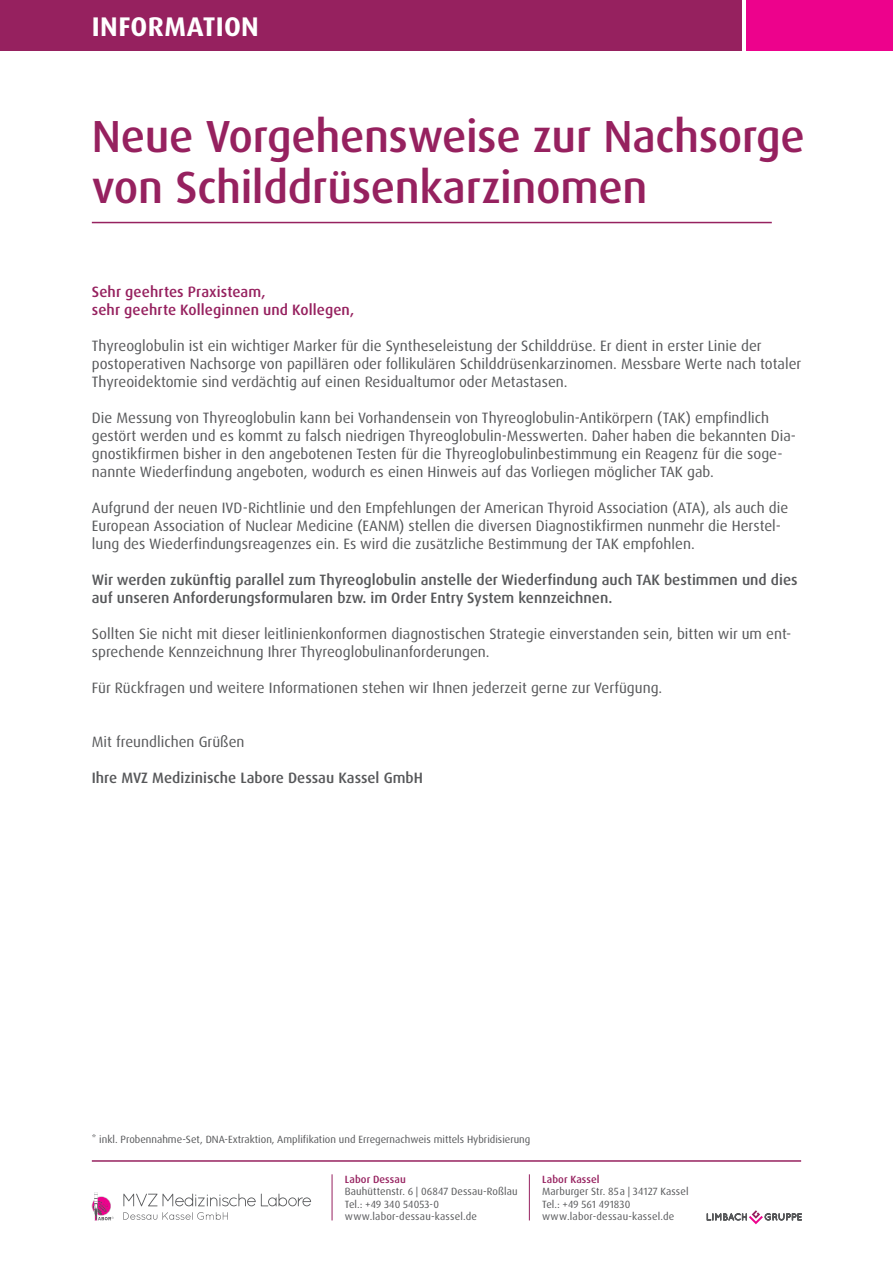
<style>
.page{position:relative;width:893px;height:1263px;background:#fff}
.page>*{position:absolute;margin:0;border:0;box-sizing:border-box;transform-origin:0 0}
.t1{font:500 45px/51px "Dax Pro";letter-spacing:-.01em;color:#96215f}
.t2{font:700 27px "Dax Pro";letter-spacing:.01em;color:#fff}
.t3{font:15px/18px "Dax Pro";color:#57585a}
.t4{font:500 15px/18px "Dax Pro";color:#57585a}
.t5{font:500 15px/18px "Dax Pro";letter-spacing:.005em;color:#96215f}
.t6{font:10.5px/12.6px "Dax Pro";letter-spacing:.005em;color:#57585a}
.t7{font:500 10.5px "Dax Pro";letter-spacing:.01em;color:#96215f}
</style>
<div class="page">
<hr style="left:92px;top:1160px;width:709px;height:2px;background:#96215f">
<div style="left:0;top:0;width:742px;height:51px;background:#96215f"></div>
<div style="left:746px;top:0;width:147px;height:51px;background:#ed028c"></div>
<hr style="left:332px;top:1174px;width:1px;height:46px;background:#96215f">
<hr style="left:529px;top:1174px;width:1px;height:46px;background:#96215f">
<svg style="left:707px;top:1210px;width:95px;height:14px"></svg>
<svg style="left:92px;top:1192px;width:22px;height:28px"></svg>
<svg style="left:123px;top:1193px;width:188px;height:13px"></svg>
<svg style="left:123px;top:1212px;width:105px;height:8px"></svg>
<hr style="left:92px;top:222px;width:680px;height:1px;background:#96215f">
<h2 class="t2" style="left:92px;top:9px;width:168px">INFORMATION</h2>
<h1 class="t1" style="left:92px;top:111px;width:715px">Neue Vorgehensweise zur Nachsorge von Schilddrüsenkarzinomen</h1>
<p class="t5" style="left:92px;top:283px;width:264px">Sehr geehrtes Praxisteam,<br>sehr geehrte Kolleginnen und Kollegen,</p>
<p class="t3" style="left:92px;top:337px;width:711px">Thyreoglobulin ist ein wichtiger Marker für die Syntheseleistung der Schilddrüse. Er dient in erster Linie der postoperativen Nachsorge von papillären oder follikulären Schilddrüsenkarzinomen. Messbare Werte nach totaler<br>Thyreoidektomie sind verdächtig auf einen Residualtumor oder Metastasen.</p>
<p class="t3" style="left:92px;top:409px;width:706px">Die Messung von Thyreoglobulin kann bei Vorhandensein von Thyreoglobulin-Antikörpern (TAK) empfindlich gestört werden und es kommt zu falsch niedrigen Thyreoglobulin-Messwerten. Daher haben die bekannten Dia&shy;gnostikfirmen bisher in den angebotenen Testen für die Thyreoglobulinbestimmung ein Reagenz für die soge&shy;nannte Wiederfindung angeboten, wodurch es einen Hinweis auf das Vorliegen möglicher TAK gab.</p>
<p class="t3" style="left:92px;top:499px;width:698px">Aufgrund der neuen IVD-Richtlinie und den Empfehlungen der American Thyroid Association (ATA), als auch die<br>European Association of Nuclear Medicine (EANM) stellen die diversen Diagnostikfirmen nunmehr die Herstel&shy;lung des Wiederfindungsreagenzes ein. Es wird die zusätzliche Bestimmung der TAK empfohlen.</p>
<p class="t4" style="left:92px;top:571px;width:707px">Wir werden zukünftig parallel zum Thyreoglobulin anstelle der Wiederfindung auch TAK bestimmen und dies auf unseren Anforderungsformularen bzw. im Order Entry System kennzeichnen.</p>
<p class="t3" style="left:92px;top:625px;width:701px">Sollten Sie nicht mit dieser leitlinienkonformen diagnostischen Strategie einverstanden sein, bitten wir um ent&shy;sprechende Kennzeichnung Ihrer Thyreoglobulinanforderungen.</p>
<p class="t3" style="left:92px;top:679px;width:572px">Für Rückfragen und weitere Informationen stehen wir Ihnen jederzeit gerne zur Verfügung.</p>
<p class="t3" style="left:92px;top:733px;width:154px">Mit freundlichen Grüßen</p>
<p class="t4" style="left:92px;top:769px;width:333px">Ihre MVZ Medizinische Labore Dessau Kassel GmbH</p>
<p class="t6" style="left:92px;top:1133px;width:440px">* inkl. Probennahme-Set, DNA-Extraktion, Amplifikation und Erregernachweis mittels Hybridisierung</p>
<p class="t7" style="left:345px;top:1172px;width:63px">Labor Dessau</p>
<p class="t6" style="left:345px;top:1185px;width:174px">Bauhüttenstr. 6 | 06847 Dessau-Roßlau<br>Tel.: +49 340 54053-0 www.labor-dessau-kassel.de</p>
<p class="t7" style="left:542px;top:1172px;width:59px">Labor Kassel</p>
<p class="t6" style="left:542px;top:1185px;width:148px">Marburger Str. 85a | 34127 Kassel<br>Tel.: +49 561 491830 www.labor-dessau-kassel.de</p>
</div>
